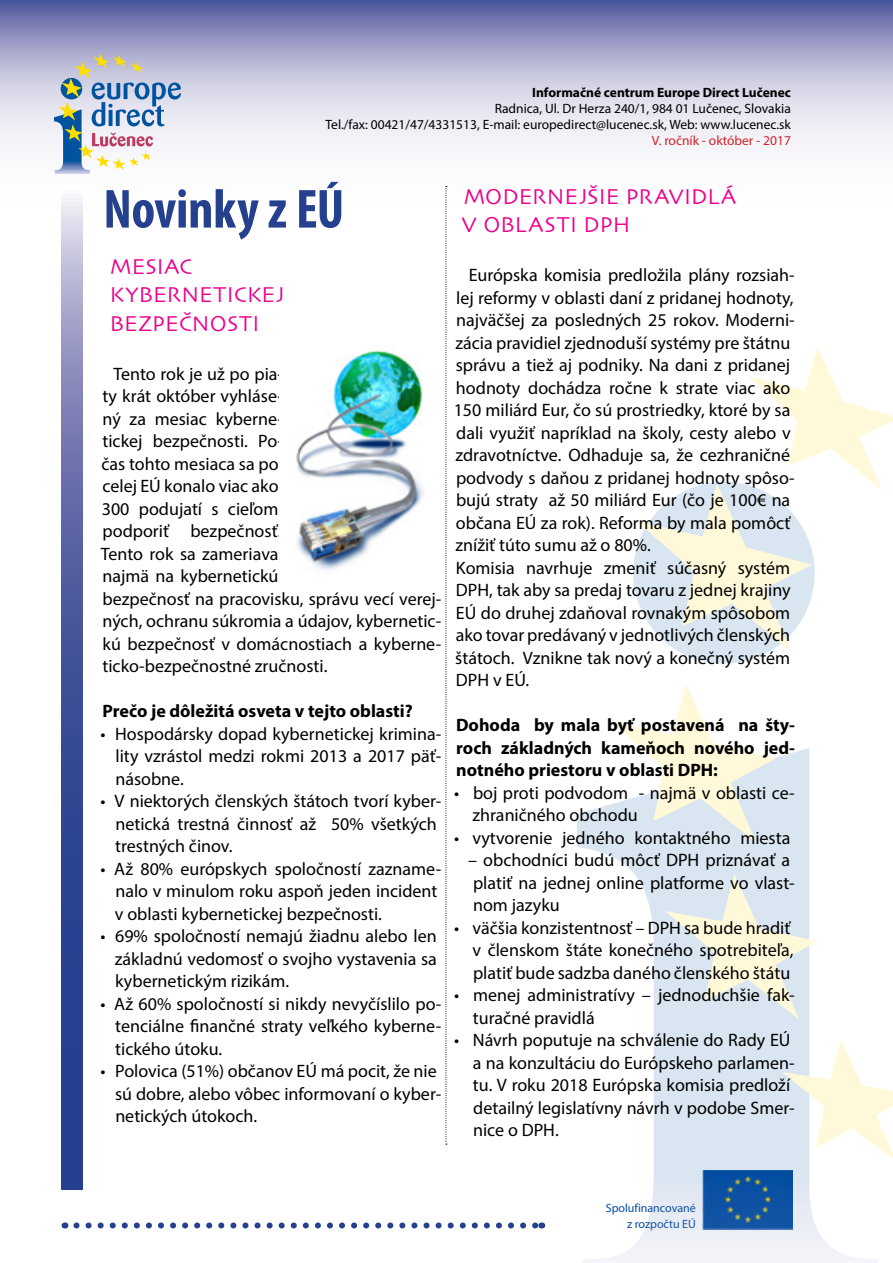
<style>
.page{position:relative;width:893px;height:1263px;background:#fff}
.page>*{position:absolute;margin:0;border:0;box-sizing:border-box;transform-origin:0 0}
.t1{font:700 condensed 55.5px "Myriad Pro";letter-spacing:-.005em;color:#25408f}
.t2{font:22.5px/28.2px "Skia";letter-spacing:.01em;color:#ec008c}
.t3{font:18px/22.5px "Myriad Pro";color:#000}
.t4{font:700 18px/22.5px "Myriad Pro";color:#000;text-align:justify}
.t5{font:13.5px/15.8px "Myriad Pro";color:#000;text-align:right}
.t6{font:700 13.5px "Myriad Pro";color:#000}
.t7{font:13.5px "Myriad Pro";color:#d2232a}
.t8{font:12px/15.8px "Myriad Pro";color:#034da2;text-align:right}
</style>
<div class="page">
<svg style="left:0;top:0;width:893px;height:261px"></svg>
<img style="left:54px;top:78px;width:36px;height:96px">
<svg style="left:58px;top:54px;width:123px;height:116px"></svg>
<svg style="left:76px;top:1222px;width:459px;height:6px"></svg>
<svg style="left:62px;top:186px;width:21px;height:1003px"></svg>
<svg style="left:445px;top:186px;width:2px;height:958px"></svg>
<img style="left:296px;top:350px;width:127px;height:221px">
<img style="left:577px;top:548px;width:301px;height:715px">
<svg style="left:782px;top:1040px;width:111px;height:121px"></svg>
<svg style="left:637px;top:347px;width:256px;height:305px"></svg>
<svg style="left:665px;top:874px;width:152px;height:145px"></svg>
<svg style="left:611px;top:684px;width:165px;height:158px"></svg>
<p class="t6" style="left:532px;top:84px;width:260px">Informačné centrum Europe Direct Lučenec</p>
<p class="t5" style="left:325px;top:100px;width:467px">Radnica, Ul. Dr Herza 240/1, 984 01 Lučenec, Slovakia<br>Tel./fax: 00421/47/4331513, E-mail: europedirect@lucenec.sk, Web: www.lucenec.sk</p>
<p class="t7" style="left:652px;top:132px;width:141px">V. ročník - október - 2017</p>
<h1 class="t1" style="left:103px;top:174px;width:243px">Novinky z EÚ</h1>
<p class="t2" style="left:110px;top:254px;width:176px">MESIAC<br>KYBERNETICKEJ<br>BEZPEČNOSTI</p>
<p class="t3" style="left:101px;top:362px;width:342px;text-indent:13px">Tento rok je už po pia-<br>ty krát október vyhláse-<br>ný za mesiac kyberne-<br>tickej bezpečnosti. Po-<br>čas tohto mesiaca sa po<br>celej EÚ konalo viac ako<br>300 podujatí s cieľom<br>podporiť bezpečnosť.<br>Tento rok sa zameriava<br>najmä na kybernetickú<br>bezpečnosť na pracovisku, správu vecí verej&shy;ných, ochranu súkromia a údajov, kybernetic&shy;kú bezpečnosť v domácnostiach a kyberne&shy;ticko-bezpečnostné zručnosti.</p>
<p class="t4" style="left:103px;top:699px;width:312px">Prečo je dôležitá osveta v tejto oblasti?</p>
<p class="t3" style="left:115px;top:722px;width:327px;text-align:justify;text-indent:-15px">• Hospodársky dopad kybernetickej krimina&shy;lity vzrástol medzi rokmi 2013 a 2017 päť&shy;násobne.</p>
<p class="t3" style="left:115px;top:790px;width:328px;text-indent:-15px">• V niektorých členských štátoch tvorí kyber&shy;netická trestná činnosť až 50% všetkých trestných činov.</p>
<p class="t3" style="left:115px;top:857px;width:328px;text-indent:-14px">• Až 80% európskych spoločností zazname&shy;nalo v minulom roku aspoň jeden incident v oblasti kybernetickej bezpečnosti.</p>
<p class="t3" style="left:115px;top:925px;width:324px;text-align:justify;text-indent:-14px">• 69% spoločností nemajú žiadnu alebo len základnú vedomosť o svojho vystavenia sa kybernetickým rizikám.</p>
<p class="t3" style="left:115px;top:992px;width:328px;text-align:justify;text-indent:-15px">• Až 60% spoločností si nikdy nevyčíslilo po&shy;tenciálne finančné straty veľkého kyberne&shy;tického útoku.</p>
<p class="t3" style="left:115px;top:1060px;width:328px;text-indent:-14px">• Polovica (51%) občanov EÚ má pocit, že nie sú dobre, alebo vôbec informovaní o kyber&shy;netických útokoch.</p>
<p class="t2" style="left:462px;top:184px;width:275px">MODERNEJŠIE PRAVIDLÁ<br>V OBLASTI DPH</p>
<p class="t3" style="left:454px;top:264px;width:343px;text-indent:15px">Európska komisia predložila plány rozsiah&shy;lej reformy v oblasti daní z pridanej hodnoty, najväčšej za posledných 25 rokov. Moderni&shy;zácia pravidiel zjednoduší systémy pre štátnu správu a tiež aj podniky. Na dani z pridanej hodnoty dochádza ročne k strate viac ako 150 miliárd Eur, čo sú prostriedky, ktoré by sa dali využiť napríklad na školy, cesty alebo v zdravotníctve. Odhaduje sa, že cezhraničné podvody s daňou z pridanej hodnoty spôso&shy;bujú straty až 50 miliárd Eur (čo je 100€ na občana EÚ za rok). Reforma by mala pomôcť znížiť túto sumu až o 80%.<br>Komisia navrhuje zmeniť súčasný systém DPH, tak aby sa predaj tovaru z jednej krajiny EÚ do druhej zdaňoval rovnakým spôsobom ako tovar predávaný v jednotlivých členských štátoch. Vznikne tak nový a konečný systém DPH v EÚ.</p>
<p class="t4" style="left:456px;top:713px;width:340px">Dohoda by mala byť postavená na šty&shy;roch základných kameňoch nového jed&shy;notného priestoru v oblasti DPH:</p>
<p class="t3" style="left:472px;top:781px;width:324px;text-indent:-18px">• boj proti podvodom - najmä v oblasti ce&shy;zhraničného obchodu</p>
<p class="t3" style="left:454px;top:826px;width:338px">• vytvorenie jedného kontaktného miesta</p>
<p class="t3" style="left:468px;top:849px;width:328px">– obchodníci budú môcť DPH priznávať a platiť na jednej online platforme vo vlast&shy;nom jazyku</p>
<p class="t3" style="left:473px;top:916px;width:323px;text-indent:-19px">• väčšia konzistentnosť – DPH sa bude hradiť v členskom štáte konečného spotrebiteľa, platiť bude sadzba daného členského štátu</p>
<p class="t3" style="left:473px;top:984px;width:323px;text-indent:-19px">• menej administratívy – jednoduchšie fak&shy;turačné pravidlá</p>
<p class="t3" style="left:473px;top:1029px;width:323px;text-indent:-19px">• Návrh poputuje na schválenie do Rady EÚ a na konzultáciu do Európskeho parlamen&shy;tu. V roku 2018 Európska komisia predloží detailný legislatívny návrh v podobe Smer&shy;nice o DPH.</p>
<p class="t8" style="left:606px;top:1200px;width:92px">Spolufinancované z rozpočtu EÚ</p>
</div>
